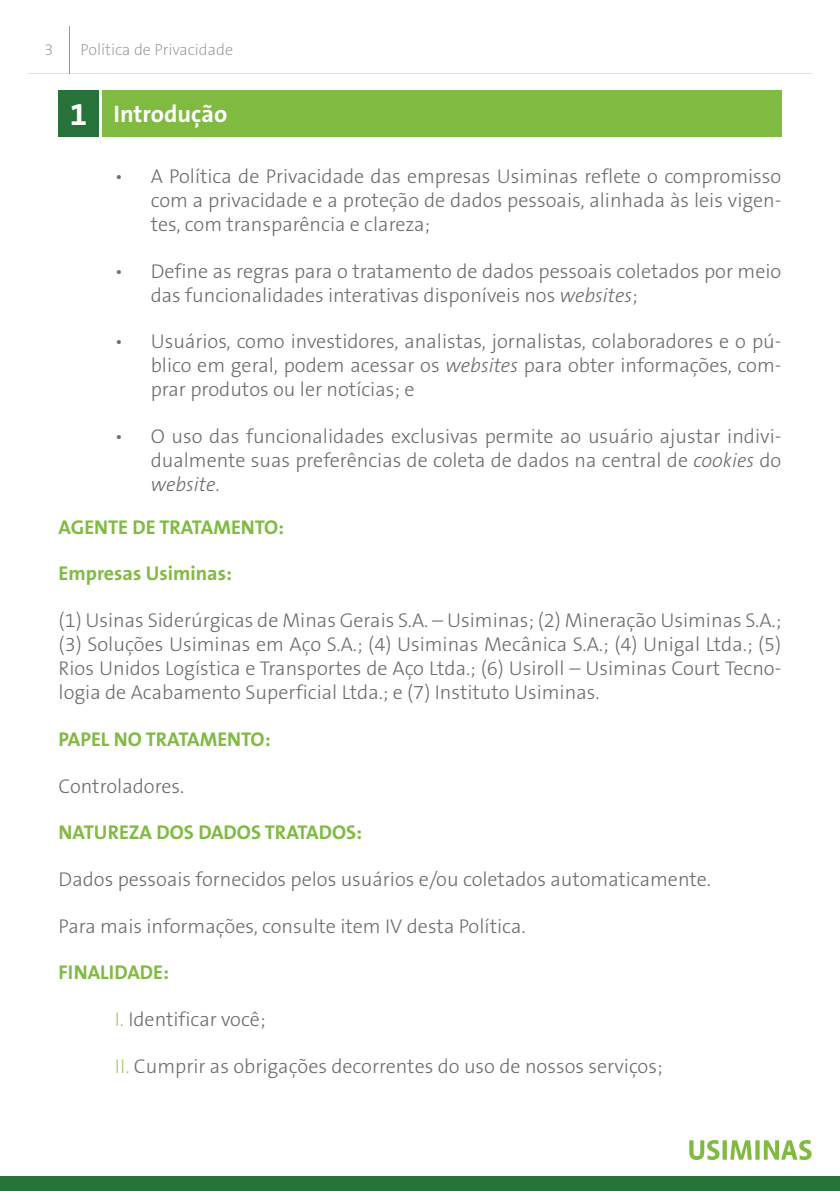
<style>
.page{position:relative;width:840px;height:1191px;background:#fff}
.page>*{position:absolute;margin:0;border:0;box-sizing:border-box;transform-origin:0 0}
.t1{font:700 32px "The Sans B7";color:#fff}
.t2{font:700 24px "The Sans B7";color:#fff}
.t3{font:300 20px/24px "The Sans B3";color:#6c6d70;text-align:justify}
.t4{font:700 20px "The Sans B7";color:#80ba41}
.t5{font:200 16px "The Sans B2";color:#939598}
.s1{font-style:italic}
.s2{color:#a6cb75}
</style>
<div class="page">
<hr style="left:69px;top:26px;width:1px;height:47px;background:#939598">
<svg style="left:28px;top:73px;width:783px;height:1px"></svg>
<div style="left:0;top:1175px;width:839px;height:16px;background:#267339"></div>
<svg style="left:689px;top:1140px;width:122px;height:20px"></svg>
<div style="left:102px;top:90px;width:678px;height:46px;background:#80ba41"></div>
<div style="left:59px;top:90px;width:40px;height:46px;background:#267339"></div>
<p class="t5" style="left:44px;top:41px;width:10px">3</p>
<p class="t5" style="left:81px;top:41px;width:154px">Política de Privacidade</p>
<p class="t1" style="left:70px;top:97px;width:19px">1</p>
<p class="t2" style="left:113px;top:101px;width:115px">Introdução</p>
<p class="t3" style="left:151px;top:165px;width:631px;text-indent:-36px">• A Política de Privacidade das empresas Usiminas reflete o compromisso com a privacidade e a proteção de dados pessoais, alinhada às leis vigen&shy;tes, com transparência e clareza;</p>
<p class="t3" style="left:151px;top:260px;width:631px;text-indent:-36px">• Define as regras para o tratamento de dados pessoais coletados por meio das funcionalidades interativas disponíveis nos <span class="s1">websites</span>;</p>
<p class="t3" style="left:151px;top:330px;width:631px;text-indent:-36px">• Usuários, como investidores, analistas, jornalistas, colaboradores e o pú&shy;blico em geral, podem acessar os <span class="s1">websites</span> para obter informações, com&shy;prar produtos ou ler notícias; e</p>
<p class="t3" style="left:151px;top:425px;width:631px;text-indent:-36px">• O uso das funcionalidades exclusivas permite ao usuário ajustar indivi&shy;dualmente suas preferências de coleta de dados na central de <span class="s1">cookies</span> do <span class="s1">website</span>.</p>
<p class="t4" style="left:59px;top:516px;width:227px">AGENTE DE TRATAMENTO:</p>
<p class="t4" style="left:59px;top:563px;width:175px">Empresas Usiminas:</p>
<p class="t3" style="left:59px;top:609px;width:723px">(1) Usinas Siderúrgicas de Minas Gerais S.A. – Usiminas; (2) Mineração Usiminas S.A.; (3) Soluções Usiminas em Aço S.A.; (4) Usiminas Mecânica S.A.; (4) Unigal Ltda.; (5)<br>Rios Unidos Logística e Transportes de Aço Ltda.; (6) Usiroll – Usiminas Court Tecno&shy;logia de Acabamento Superficial Ltda.; e (7) Instituto Usiminas.</p>
<p class="t4" style="left:59px;top:728px;width:213px">PAPEL NO TRATAMENTO:</p>
<p class="t3" style="left:59px;top:774px;width:127px">Controladores.</p>
<p class="t4" style="left:59px;top:822px;width:305px">NATUREZA DOS DADOS TRATADOS:</p>
<p class="t3" style="left:59px;top:868px;width:653px">Dados pessoais fornecidos pelos usuários e/ou coletados automaticamente.</p>
<p class="t3" style="left:59px;top:914px;width:468px">Para mais informações, consulte item IV desta Política.</p>
<p class="t4" style="left:59px;top:962px;width:112px">FINALIDADE:</p>
<p class="t3" style="left:115px;top:1008px;width:152px"><span class="s2">I.</span> Identificar você;</p>
<p class="t3" style="left:115px;top:1054px;width:549px"><span class="s2">II.</span> Cumprir as obrigações decorrentes do uso de nossos serviços;</p>
</div>
